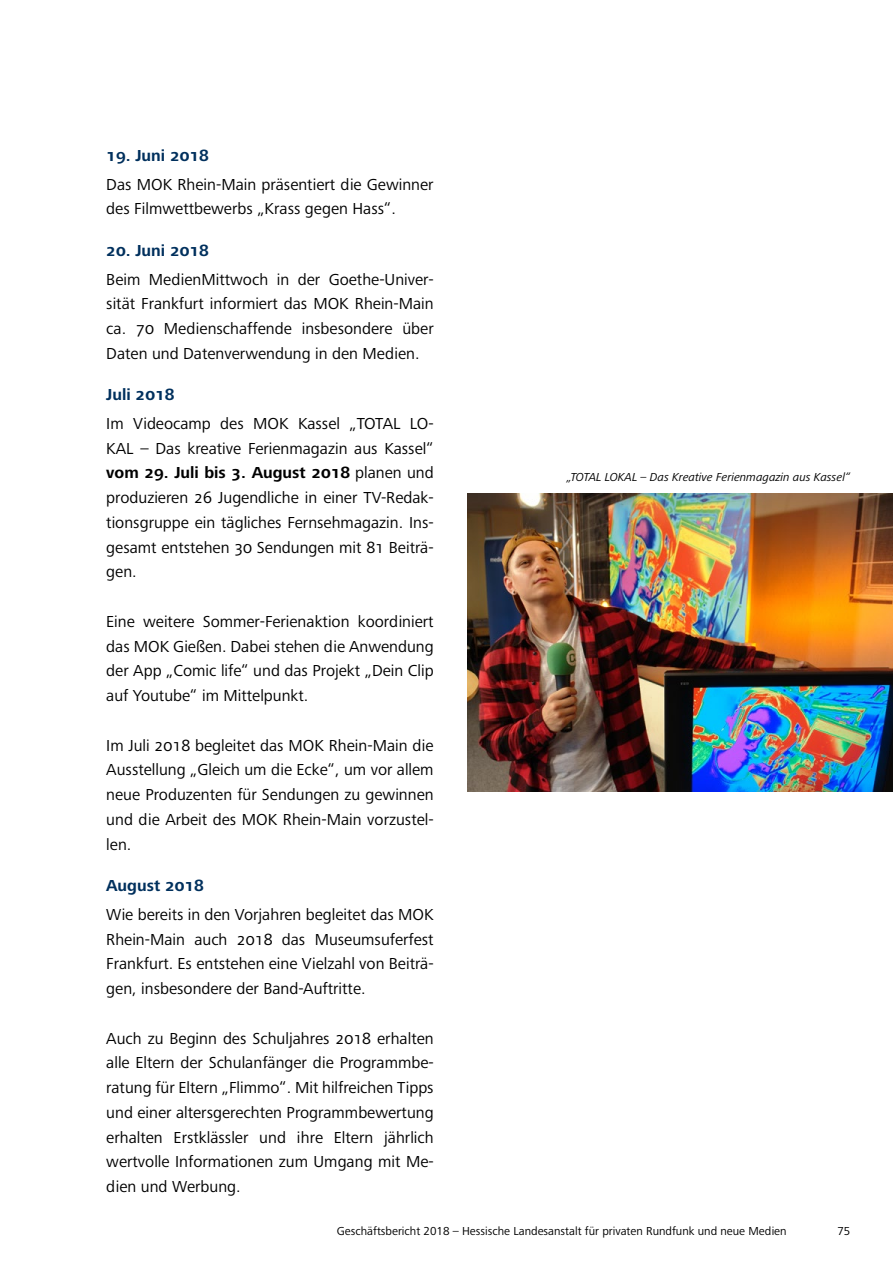
<style>
.page{position:relative;width:893px;height:1263px;background:#fff}
.page>*{position:absolute;margin:0;border:0;box-sizing:border-box;transform-origin:0 0}
.Text{font:16.5px/24.8px "Frutiger Next Pro";color:#000;text-align:justify}
.Überschrift_4{font:700 16.5px "Frutiger Next Pro";color:#00305d}
.t1{font:12px "Frutiger Next Pro";color:#000}
.Bildunterschrift{font:italic 12px "Frutiger Next Pro";color:#000}
.s1{font-weight:700}
</style>
<div class="page">
<img style="left:468px;top:493px;width:425px;height:298px">
<p class="Überschrift_4" style="left:106px;top:146px;width:104px">19. Juni 2018</p>
<p class="Text" style="left:106px;top:172px;width:329px">Das MOK Rhein-Main präsentiert die Gewinner des Filmwettbewerbs „Krass gegen Hass“.</p>
<p class="Überschrift_4" style="left:106px;top:241px;width:104px">20. Juni 2018</p>
<p class="Text" style="left:106px;top:267px;width:329px">Beim MedienMittwoch in der Goethe-Univer&shy;sität Frankfurt informiert das MOK Rhein-Main ca. 70 Medienschaffende insbesondere über Daten und Datenverwendung in den Medien.</p>
<p class="Überschrift_4" style="left:106px;top:385px;width:70px">Juli 2018</p>
<p class="Text" style="left:106px;top:411px;width:329px">Im Videocamp des MOK Kassel „TOTAL LO-KAL – Das kreative Ferienmagazin aus Kassel“ <span class="s1">vom 29. Juli bis 3. August 2018</span> planen und produzieren 26 Jugendliche in einer TV-Redak&shy;tionsgruppe ein tägliches Fernsehmagazin. Ins&shy;gesamt entstehen 30 Sendungen mit 81 Beiträ&shy;gen.</p>
<p class="Text" style="left:106px;top:609px;width:329px">Eine weitere Sommer-Ferienaktion koordiniert das MOK Gießen. Dabei stehen die Anwendung der App „Comic life“ und das Projekt „Dein Clip auf Youtube“ im Mittelpunkt.</p>
<p class="Text" style="left:106px;top:733px;width:329px">Im Juli 2018 begleitet das MOK Rhein-Main die Ausstellung „Gleich um die Ecke“, um vor allem neue Produzenten für Sendungen zu gewinnen und die Arbeit des MOK Rhein-Main vorzustel&shy;len.</p>
<p class="Überschrift_4" style="left:106px;top:876px;width:99px">August 2018</p>
<p class="Text" style="left:106px;top:902px;width:329px">Wie bereits in den Vorjahren begleitet das MOK Rhein-Main auch 2018 das Museumsuferfest Frankfurt. Es entstehen eine Vielzahl von Beiträ&shy;gen, insbesondere der Band-Auftritte.</p>
<p class="Text" style="left:106px;top:1026px;width:329px">Auch zu Beginn des Schuljahres 2018 erhalten alle Eltern der Schulanfänger die Programmbe&shy;ratung für Eltern „Flimmo“. Mit hilfreichen Tipps und einer altersgerechten Programmbewertung erhalten Erstklässler und ihre Eltern jährlich wertvolle Informationen zum Umgang mit Me&shy;dien und Werbung.</p>
<p class="Bildunterschrift" style="left:567px;top:470px;width:285px">„TOTAL LOKAL – Das Kreative Ferienmagazin aus Kassel“</p>
<p class="t1" style="left:337px;top:1224px;width:451px">Geschäftsbericht 2018 – Hessische Landesanstalt für privaten Rundfunk und neue Medien</p>
<p class="t1" style="left:837px;top:1224px;width:15px">75</p>
</div>
